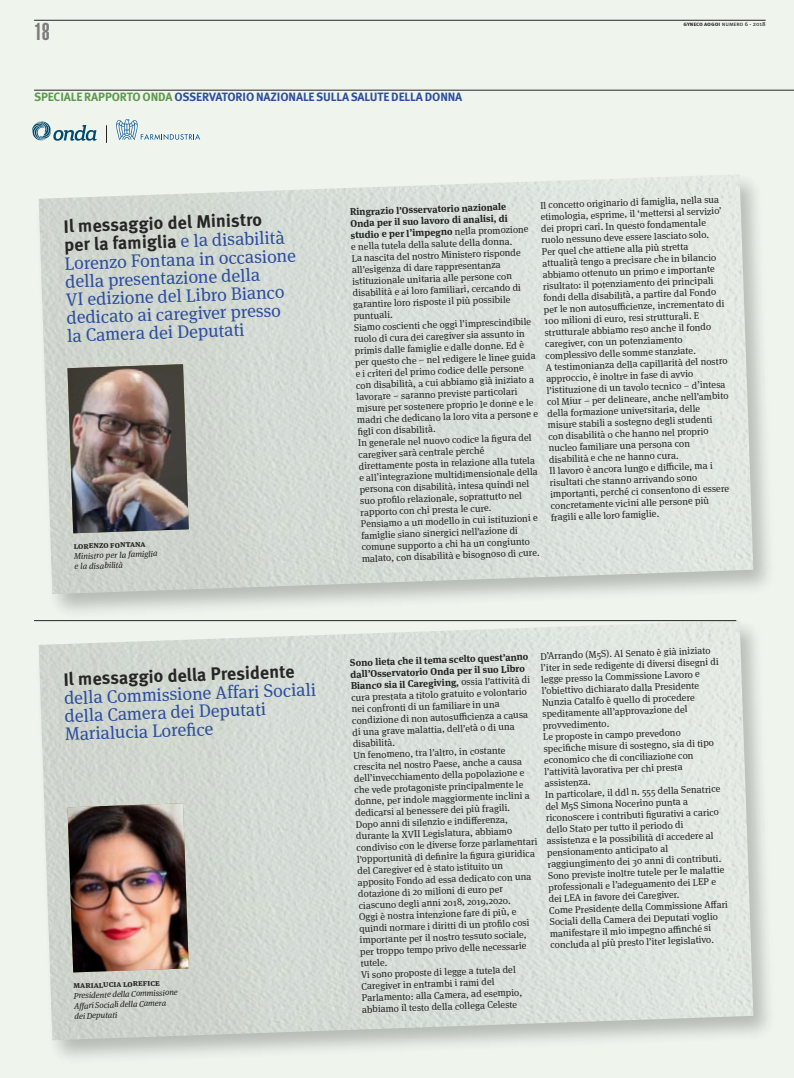
<style>
.page{position:relative;width:794px;height:1078px;background:#fff}
.page>*{position:absolute;margin:0;border:0;box-sizing:border-box;transform-origin:0 0}
.t1{font:900 extra-condensed 24px "Helvetica";color:#7d7c7d}
.t2{font:18px/18px "Meta Serif OT";color:#2d4e9e}
.t3{font:700 18px/18.6px "Meta Pro";color:#272526}
.t4{font:700 12px "Meta Pro";letter-spacing:-.01em;color:#2d4e9e}
.t5{font:9.8px/11.6px "Meta Serif OT";color:#272526}
.t6{font:italic 8.5px/10.2px "Meta Serif OT";color:#272526}
.t7{font:700 8.5px "Meta Serif OT";color:#272526}
.t8{font:6px "Meta Pro";color:#272526}
.s1{font-weight:700}
.s2{color:#5d984d}
.s3{font-family:"Meta Serif OT";font-weight:400;color:#2d4e9e}
.s4{font-weight:700;font-style:italic}
</style>
<div class="page">
<div style="left:0;top:0;width:794px;height:1077px;background:#5d984d;opacity:.1"></div>
<hr style="left:34px;top:20px;width:731px;height:1px;background:#272526">
<hr style="left:34px;top:620px;width:702px;height:1px;background:#272526">
<img style="left:67px;top:364px;width:122px;height:169px">
<img style="left:67px;top:803px;width:122px;height:169px">
<hr style="left:34px;top:90px;width:760px;height:1px;background:#272526">
<svg style="left:32px;top:121px;width:65px;height:20px"></svg>
<svg style="left:116px;top:119px;width:84px;height:21px;background:#cedde0"></svg>
<svg style="left:106px;top:125px;width:1px;height:18px"></svg>
<h1 class="t1" style="left:34px;top:23px;width:17px">18</h1>
<p class="t8" style="left:683px;top:22px;width:84px"><span class="s1">gyneco aogoi</span> numero 6 - 2018</p>
<p class="t4" style="left:34px;top:92px;width:430px"><span class="s2">SPECIALE RAPPORTO ONDA</span> OSSERVATORIO NAZIONALE SULLA SALUTE DELLA DONNA</p>
<h2 class="t3" style="left:63px;top:218px;width:222px;rotate:-2deg">Il messaggio del Ministro perla famiglia <span class="s3">e la disabilità</span></h2>
<h2 class="t2" style="left:64px;top:256px;width:233px;rotate:-2deg">Lorenzo Fontana in occasione della presentazione della<br>VI edizione delLibro Bianco dedicato ai caregiverpresso la Camera dei Deputati</h2>
<p class="t7" style="left:74px;top:542px;width:74px;rotate:-2deg">lorenzo fontana</p>
<p class="t6" style="left:74px;top:551px;width:85px;rotate:-2deg">Ministro per la famiglia e la disabilità</p>
<h2 class="t3" style="left:63px;top:671px;width:232px;rotate:-2deg">Il messaggio della Presidente</h2>
<h2 class="t2" style="left:64px;top:690px;width:254px;rotate:-2deg">della Commissione Affari Sociali della Camera dei Deputati<br>Marialucia Lorefi ce</h2>
<p class="t7" style="left:73px;top:981px;width:88px;rotate:-2deg">marialucia lorefi ce</p>
<p class="t6" style="left:74px;top:991px;width:106px;rotate:-2deg">Presidente della Commissione<br>Affari Sociali della Camera dei Deputati</p>
<p class="t5" style="left:350px;top:207px;width:183px;rotate:-2deg"><span class="s1">Ringrazio l’Osservatorio nazionale Onda perilsuo lavoro di analisi, di studio e perl’impegno</span> nella promozione e nella tutela della salute della donna.<br>La nascita delnostro Ministero risponde all’esigenza di dare rappresentanza istituzionale unitaria alle persone con disabilità e ai loro familiari, cercando di garantire loro risposte ilpiù possibile puntuali.<br>Siamo coscienti che oggi l’imprescindibile ruolo di cura dei caregiversia assunto in primis dalle famiglie e dalle donne. Ed è perquesto che – nelredigere le linee guida e i criteri delprimo codice delle persone con disabilità, a cui abbiamo già iniziato a lavorare – saranno previste particolari misure persostenere proprio le donne e le madri che dedicano la loro vita a persone e fi gli con disabilità.<br>In generale nelnuovo codice la fi gura del caregiversarà centrale perché direttamente posta in relazione alla tutela e all’integrazione multidimensionale della persona con disabilità, intesa quindi nel suo profi lo relazionale, soprattutto nel rapporto con chi presta le cure.<br>Pensiamo a un modello in cui istituzioni e famiglie siano sinergici nell’azione di comune supporto a chi ha un congiunto malato, con disabilità e bisognoso di cure.</p>
<p class="t5" style="left:540px;top:200px;width:184px;rotate:-2deg">Ilconcetto originario di famiglia, nella sua etimologia, esprime, il‘mettersi alservizio’ dei propri cari. In questo fondamentale ruolo nessuno deve essere lasciato solo.<br>Perquelche attiene alla più stretta attualità tengo a precisare che in bilancio abbiamo ottenuto un primo e importante risultato: ilpotenziamento dei principali fondi della disabilità, a partire dalFondo perle non autosuffi cienze, incrementato di 100 milioni di euro, resi strutturali. E strutturale abbiamo reso anche ilfondo caregiver, con un potenziamento complessivo delle somme stanziate.<br>A testimonianza della capillarità delnostro approccio, è inoltre in fase di avvio l’istituzione di un tavolo tecnico – d’intesa colMiur– perdelineare, anche nell’ambito della formazione universitaria, delle misure stabili a sostegno degli studenti con disabilità o che hanno nelproprio nucleo familiare una persona con disabilità e che ne hanno cura.<br>Illavoro è ancora lungo e diffi cile, ma i risultati che stanno arrivando sono importanti, perché ci consentono di essere concretamente vicini alle persone più fragili e alle loro famiglie.</p>
<p class="t5" style="left:350px;top:657px;width:183px;rotate:-2deg"><span class="s1">Sono lieta che iltema scelto quest’anno dall’Osservatorio Onda perilsuo Libro Bianco sia ilCaregiving</span><span class="s4">,</span> ossia l’attività di cura prestata a titolo gratuito e volontario nei confronti di un familiare in una condizione di non autosuffi cienza a causa di una grave malattia, dell’età o di una disabilità.<br>Un fenomeno, tra l’altro, in costante crescita nelnostro Paese, anche a causa dell’invecchiamento della popolazione e che vede protagoniste principalmente le donne, perindole maggiormente inclini a dedicarsi albenessere dei più fragili.<br>Dopo anni di silenzio e indiff erenza, durante la XVII Legislatura, abbiamo condiviso con le diverse forze parlamentari l’opportunità di defi nire la fi gura giuridica delCaregivered è stato istituito un apposito Fondo ad essa dedicato con una dotazione di 20 milioni di euro per ciascuno degli anni 2018, 2019,2020.<br>Oggi è nostra intenzione fare di più, e quindi normare i diritti di un profi lo così importante perilnostro tessuto sociale, pertroppo tempo privo delle necessarie tutele.<br>Vi sono proposte di legge a tutela del Caregiverin entrambi i rami del Parlamento: alla Camera, ad esempio, abbiamo iltesto della collega Celeste</p>
<p class="t5" style="left:540px;top:651px;width:181px;rotate:-2deg">D’Arrando (M5S). AlSenato è già iniziato l’iterin sede redigente di diversi disegni di legge presso la Commissione Lavoro e l’obiettivo dichiarato dalla Presidente Nunzia Catalfo è quello di procedere speditamente all’approvazione del provvedimento.<br>Le proposte in campo prevedono<br>specifi che misure di sostegno, sia di tipo economico che di conciliazione con l’attività lavorativa perchi presta assistenza.<br>In particolare, ilddln. 555 della Senatrice delM5S Simona Nocerino punta a riconoscere i contributi fi gurativi a carico dello Stato pertutto ilperiodo di assistenza e la possibilità di accedere al pensionamento anticipato al raggiungimento dei 30 anni di contributi.<br>Sono previste inoltre tutele perle malattie professionali e l’adeguamento dei LEP e dei LEA in favore dei Caregiver.<br>Come Presidente della Commissione Aff ari Sociali della Camera dei Deputati voglio manifestare ilmio impegno affi nché si concluda alpiù presto l’iterlegislativo.</p>
</div>
